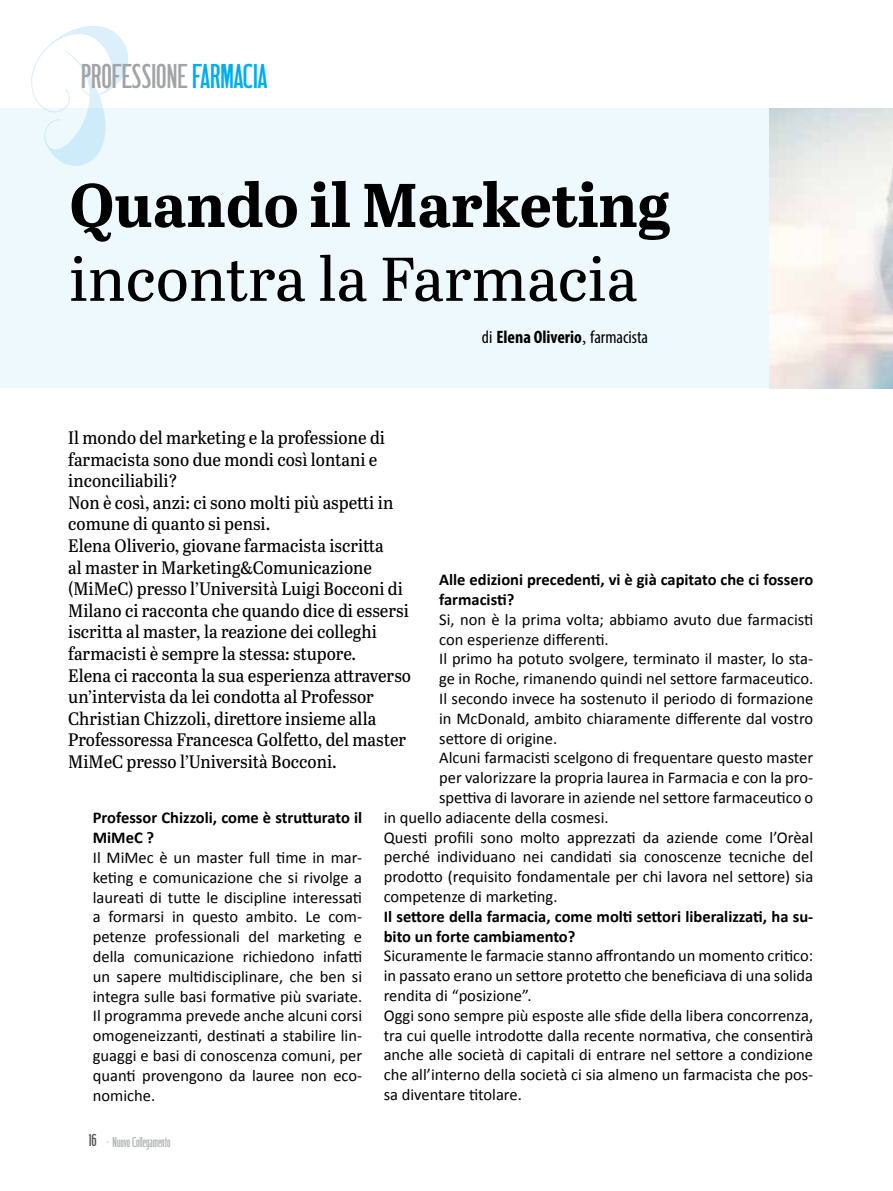
<style>
.page{position:relative;width:893px;height:1191px;background:#fff}
.page>*{position:absolute;margin:0;border:0;box-sizing:border-box;transform-origin:0 0}
.t1{font:61.5px "Abril Text";color:#000}
.t2{font:700 61.5px "Abril Text";color:#000}
.t3{font:36px "HWT Unit Gothic 721";color:#a1a3a6}
.t4{font:18px/21.6px "Abril Titling Nar";color:#000}
.t5{font:700 condensed 18px "Myriad Pro";color:#000}
.t6{font:16.5px/19.8px "Calibri";color:#000;text-align:justify}
.t7{font:700 16.5px/19.8px "Calibri";color:#000}
.t8{font:15px "HWT Unit Gothic 721";color:#afb1b4}
.s1{color:#00aeef}
.s2{font-weight:400}
.s3{font-family:"Minion Pro";font-weight:400;font-stretch:normal}
.s4{font-size:18px;color:#515254}
</style>
<div class="page">
<div style="left:0;top:108px;width:784px;height:279px;background:#eef9fd"></div>
<img style="left:770px;top:108px;width:123px;height:280px">
<h2 class="t3" style="left:81px;top:54px;width:188px">PROFESSIONE<span class="s1">FARMACIA</span></h2>
<h1 class="t2" style="left:69px;top:160px;width:603px">Quando il Marketing</h1>
<h1 class="t1" style="left:69px;top:234px;width:570px">incontra la Farmacia</h1>
<p class="t5" style="left:482px;top:326px;width:168px"><span class="s2">di</span> Elena Oliverio<span class="s3">,</span> <span class="s2">farmacista</span></p>
<p class="t4" style="left:68px;top:426px;width:344px">Il mondo del marketing e la professione di farmacista sono due mondi così lontani e inconciliabili?<br>Non è così, anzi: ci sono molti più aspetti in comune di quanto si pensi.<br>Elena Oliverio, giovane farmacista iscritta<br>al master in Marketing&amp;Comunicazione (MiMeC) presso l’Università Luigi Bocconi di Milano ci racconta che quando dice di essersi iscritta al master, la reazione dei colleghi farmacisti è sempre la stessa: stupore.<br>Elena ci racconta la sua esperienza attraverso un’intervista da lei condotta al Professor Christian Chizzoli, direttore insieme alla Professoressa Francesca Golfetto, del master MiMeC presso l’Università Bocconi.</p>
<p class="t7" style="left:439px;top:569px;width:376px">Alle edizioni precedenti, vi è già capitato che ci fossero farmacisti?</p>
<p class="t6" style="left:439px;top:609px;width:376px">Si, non è la prima volta; abbiamo avuto due farmacisti</p>
<p class="t6" style="left:439px;top:629px;width:171px">con esperienze differenti.</p>
<p class="t6" style="left:439px;top:649px;width:375px">Il primo ha potuto svolgere, terminato il master, lo sta-</p>
<p class="t6" style="left:439px;top:669px;width:375px">ge in Roche, rimanendo quindi nel settore farmaceutico.</p>
<p class="t6" style="left:439px;top:688px;width:375px">Il secondo invece ha sostenuto il periodo di formazione</p>
<p class="t6" style="left:439px;top:708px;width:376px">in McDonald, ambito chiaramente differente dal vostro</p>
<p class="t6" style="left:439px;top:728px;width:120px">settore di origine.</p>
<p class="t6" style="left:439px;top:748px;width:376px">Alcuni farmacisti scelgono di frequentare questo master</p>
<p class="t6" style="left:439px;top:768px;width:375px">per valorizzare la propria laurea in Farmacia e con la pro-</p>
<p class="t6" style="left:439px;top:787px;width:376px">spettiva di lavorare in aziende nel settore farmaceutico o</p>
<p class="t6" style="left:384px;top:807px;width:226px">in quello adiacente della cosmesi.</p>
<p class="t6" style="left:384px;top:827px;width:431px">Questi profili sono molto apprezzati da aziende come l’Orèal</p>
<p class="t6" style="left:384px;top:847px;width:431px">perché individuano nei candidati sia conoscenze tecniche del</p>
<p class="t6" style="left:384px;top:867px;width:431px">prodotto (requisito fondamentale per chi lavora nel settore) sia</p>
<p class="t6" style="left:384px;top:886px;width:175px">competenze di marketing.</p>
<p class="t7" style="left:384px;top:906px;width:431px">Il settore della farmacia, come molti settori liberalizzati, ha su&shy;bito un forte cambiamento?</p>
<p class="t6" style="left:384px;top:946px;width:431px;text-align:left">Sicuramente le farmacie stanno affrontando un momento critico: in passato erano un settore protetto che beneficiava di una solida rendita di “posizione”.<br>Oggi sono sempre più esposte alle sfide della libera concorrenza, tra cui quelle introdotte dalla recente normativa, che consentirà anche alle società di capitali di entrare nel settore a condizione che all’interno della società ci sia almeno un farmacista che pos&shy;sa diventare titolare.</p>
<p class="t7" style="left:93px;top:808px;width:271px">Professor Chizzoli, come è strutturato il<br>MiMeC ?</p>
<p class="t6" style="left:93px;top:847px;width:271px">Il MiMec è un master full time in mar&shy;keting e comunicazione che si rivolge a laureati di tutte le discipline interessati a formarsi in questo ambito. Le com&shy;petenze professionali del marketing e della comunicazione richiedono infatti un sapere multidisciplinare, che ben si integra sulle basi formative più svariate.<br>Il programma prevede anche alcuni corsi omogeneizzanti, destinati a stabilire lin&shy;guaggi e basi di conoscenza comuni, per quanti provengono da lauree non eco&shy;nomiche.</p>
<p class="t8" style="left:89px;top:1132px;width:83px"><span class="s4">16</span> - Nuovo Collegamento</p>
</div>
